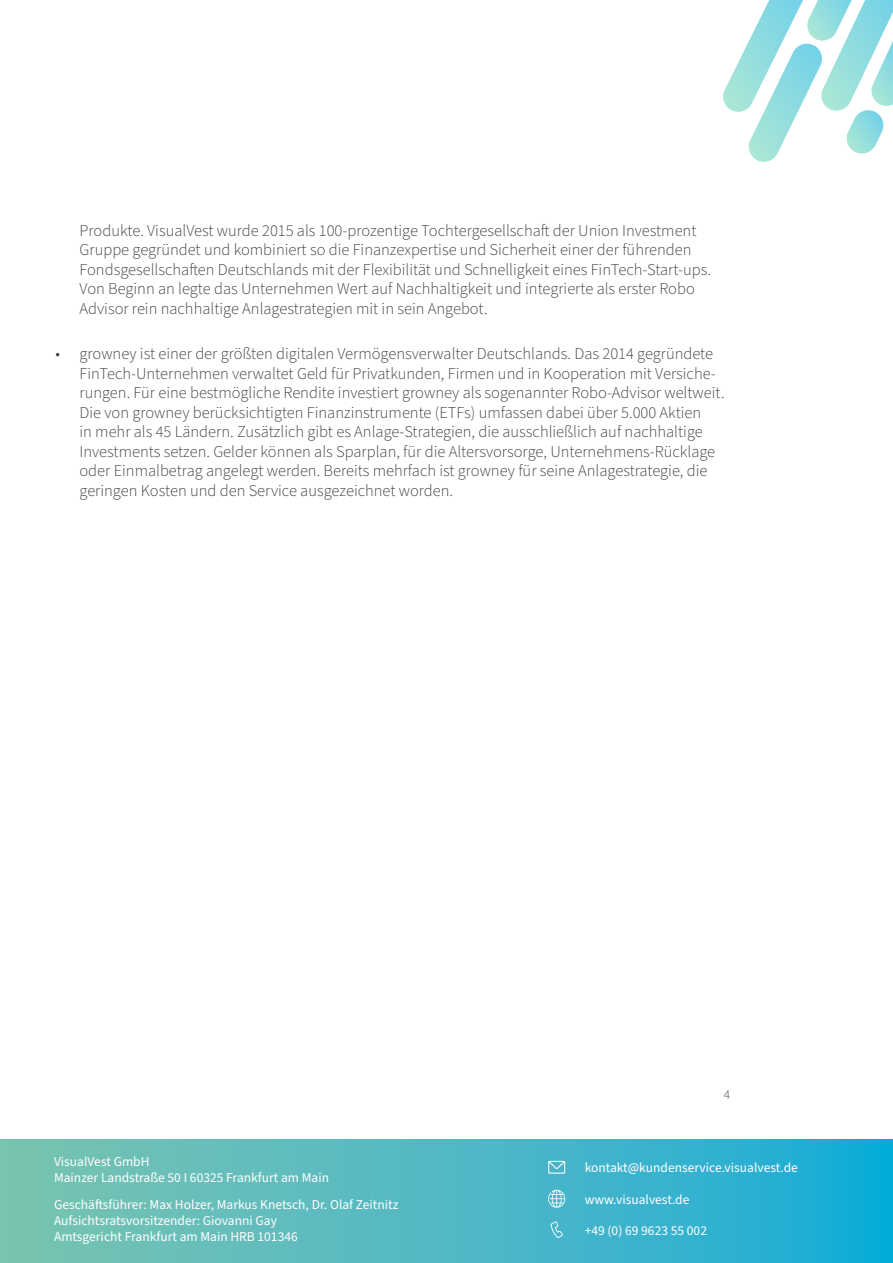
<style>
.page{position:relative;width:893px;height:1263px;background:#fff}
.page>*{position:absolute;margin:0;border:0;box-sizing:border-box;transform-origin:0 0}
.t1{font:300 16.5px/19.5px "Source Sans Pro";color:#3d3d3d}
.t2{font:13.5px/16.2px "Source Sans Pro";color:#fff}
.t3{font:300 13.5px "Source Sans Pro";color:#3d3d3d}
</style>
<div class="page">
<svg style="left:0;top:1140px;width:893px;height:123px;background:#4cb7c4"></svg>
<svg style="left:550px;top:1221px;width:13px;height:17px"></svg>
<svg style="left:548px;top:1161px;width:17px;height:12px"></svg>
<svg style="left:548px;top:1190px;width:17px;height:18px"></svg>
<svg style="left:723px;top:0;width:170px;height:162px"></svg>
<p class="t1" style="left:80px;top:221px;width:633px">Produkte. VisualVest wurde 2015 als 100-prozentige Tochtergesellschaft der Union Investment Gruppe gegründet und kombiniert so die Finanzexpertise und Sicherheit einer der führenden Fondsgesellschaften Deutschlands mit der Flexibilität und Schnelligkeit eines FinTech-Start-ups.<br>Von Beginn an legte das Unternehmen Wert auf Nachhaltigkeit und integrierte als erster Robo Advisor rein nachhaltige Anlagestrategien mit in sein Angebot.</p>
<p class="t1" style="left:80px;top:345px;width:647px;text-indent:-24px">• growney ist einer der größten digitalen Vermögensverwalter Deutschlands. Das 2014 gegründete FinTech-Unternehmen verwaltet Geld für Privatkunden, Firmen und in Kooperation mit Versiche&shy;rungen. Für eine bestmögliche Rendite investiert growney als sogenannter Robo-Advisor weltweit.<br>Die von growney berücksichtigten Finanzinstrumente (ETFs) umfassen dabei über 5.000 Aktien<br>in mehr als 45 Ländern. Zusätzlich gibt es Anlage-Strategien, die ausschließlich auf nachhaltige Investments setzen. Gelder können als Sparplan, für die Altersvorsorge, Unternehmens-Rücklage oder Einmalbetrag angelegt werden. Bereits mehrfach ist growney für seine Anlagestrategie, die geringen Kosten und den Service ausgezeichnet worden.</p>
<p class="t2" style="left:54px;top:1154px;width:277px">VisualVest GmbH<br>Mainzer Landstraße 50 I 60325 Frankfurt am Main</p>
<p class="t2" style="left:54px;top:1197px;width:346px">Geschäftsführer: Max Holzer, Markus Knetsch, Dr. Olaf Zeitnitz<br>Aufsichtsratsvorsitzender: Giovanni Gay<br>Amtsgericht Frankfurt am Main HRB 101346</p>
<p class="t3" style="left:724px;top:1085px;width:8px">4</p>
<p class="t2" style="left:585px;top:1160px;width:215px">kontakt@kundenservice.visualvest.de</p>
<p class="t2" style="left:585px;top:1192px;width:106px">www.visualvest.de</p>
<p class="t2" style="left:585px;top:1223px;width:124px">+49 (0) 69 9623 55 002</p>
</div>
